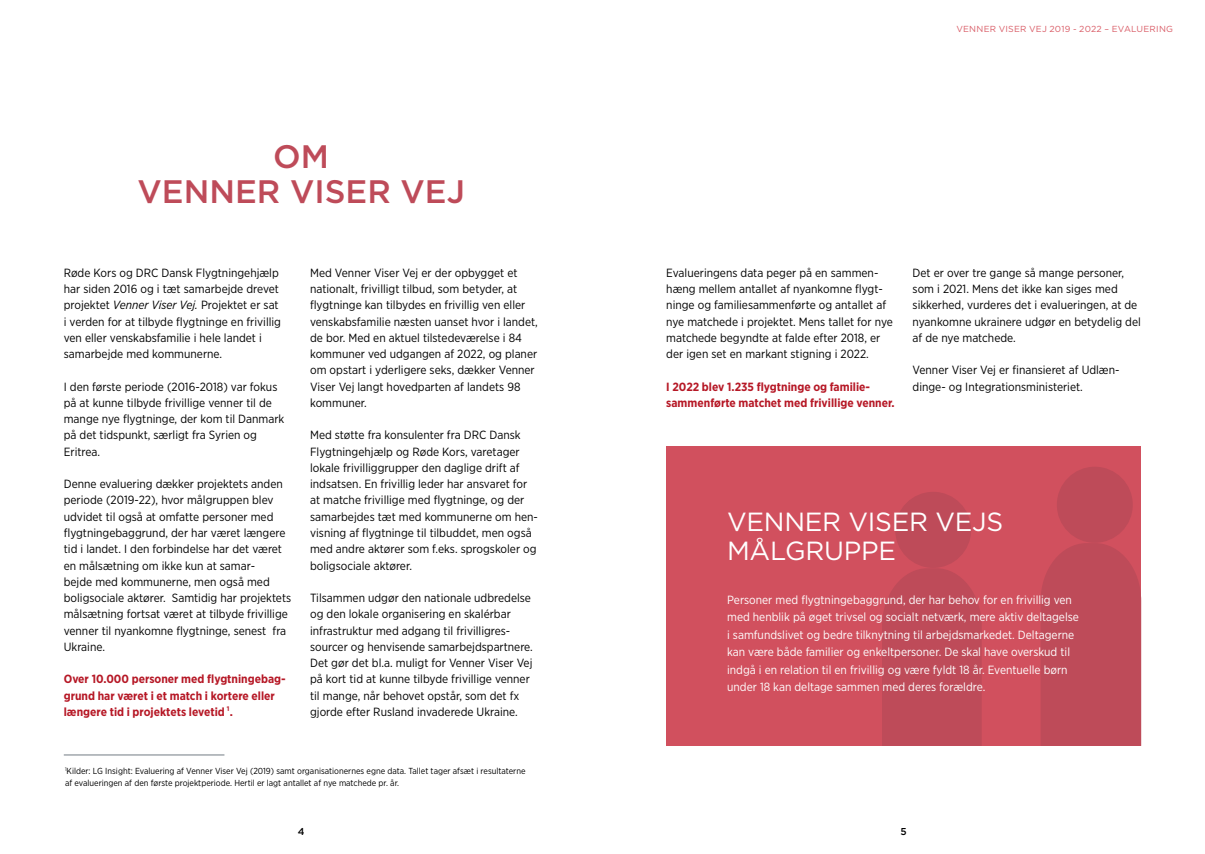
<style>
.page{position:relative;width:1205px;height:854px;background:#fff}
.page>*{position:absolute;margin:0;border:0;box-sizing:border-box;transform-origin:0 0}
.Overskrift{font:500 32.5px "Gotham";color:#be4b59}
.Citat{font:26.25px/28.8px "Gotham";letter-spacing:-.01em;color:#fff}
.Brødtxt{font:11.88px/16.2px "Gotham Narrow";color:#000}
.Brødtxt-2{font:11.88px/17.5px "Gotham Narrow";color:#fff}
.Brødtxt-3{font:700 11.88px/16.2px "Gotham Narrow";color:#b61826}
.t1{font:500 10px "Gotham";color:#000}
.brød{font:8.75px/12.5px "Gotham Narrow";color:#000}
.t2{font:8.75px "Gotham";letter-spacing:.025em;color:#d95c66}
.s1{font-style:italic}
</style>
<div class="page">
<div style="left:666px;top:446px;width:475px;height:300px;background:#d1505e"></div>
<div style="left:882px;top:568px;width:100px;height:178px;background:#be4b59"></div>
<div style="left:895px;top:492px;width:76px;height:76px;background:#be4b59;border-radius:50%"></div>
<div style="left:1041px;top:543px;width:100px;height:203px;background:#be4b59"></div>
<div style="left:1057px;top:467px;width:76px;height:76px;background:#be4b59;border-radius:50%"></div>
<hr style="left:64px;top:755px;width:160px;height:1px;background:#737c84">
<p class="Overskrift" style="left:273px;top:135px;width:57px">OM</p>
<p class="Overskrift" style="left:137px;top:170px;width:329px">VENNER VISER VEJ</p>
<p class="Brødtxt" style="left:64px;top:264px;width:219px">Røde Kors og DRC Dansk Flygtningehjælp har siden 2016 og i tæt samarbejde drevet projektet <span class="s1">Venner Viser Vej.</span> Projektet er sat i verden for at tilbyde flygtninge en frivillig ven eller venskabsfamilie i hele landet i samarbejde med kommunerne.</p>
<p class="Brødtxt" style="left:64px;top:378px;width:222px">I den første periode (2016-2018) var fokus på at kunne tilbyde frivillige venner til de mange nye flygtninge, der kom til Danmark på det tidspunkt, særligt fra Syrien og Eritrea.</p>
<p class="Brødtxt" style="left:64px;top:476px;width:229px">Denne evaluering dækker projektets anden periode (2019-22), hvor målgruppen blev udvidet til også at omfatte personer med flygtningebaggrund, der har været længere tid i landet. I den forbindelse har det været en målsætning om ikke kun at samar-<br>bejde med kommunerne, men også med boligsociale aktører. Samtidig har projektets målsætning fortsat været at tilbyde frivillige venner til nyankomne flygtninge, senest fra Ukraine.</p>
<p class="Brødtxt-3" style="left:64px;top:671px;width:223px">Over 10.000 personer med flygtningebag&shy;grund har været i et match i kortere eller længere tid i projektets levetid ¹.</p>
<p class="Brødtxt" style="left:310px;top:264px;width:229px">Med Venner Viser Vej er der opbygget et nationalt, frivilligt tilbud, som betyder, at flygtninge kan tilbydes en frivillig ven eller venskabsfamilie næsten uanset hvor i landet, de bor. Med en aktuel tilstedeværelse i 84 kommuner ved udgangen af 2022, og planer om opstart i yderligere seks, dækker Venner Viser Vej langt hovedparten af landets 98 kommuner.</p>
<p class="Brødtxt" style="left:310px;top:427px;width:229px">Med støtte fra konsulenter fra DRC Dansk Flygtningehjælp og Røde Kors, varetager lokale frivilliggrupper den daglige drift af indsatsen. En frivillig leder har ansvaret for at matche frivillige med flygtninge, og der samarbejdes tæt med kommunerne om hen&shy;visning af flygtninge til tilbuddet, men også med andre aktører som f.eks. sprogskoler og boligsociale aktører.</p>
<p class="Brødtxt" style="left:310px;top:589px;width:224px">Tilsammen udgør den nationale udbredelse og den lokale organisering en skalérbar infrastruktur med adgang til frivilligres&shy;sourcer og henvisende samarbejdspartnere.<br>Det gør det bl.a. muligt for Venner Viser Vej på kort tid at kunne tilbyde frivillige venner til mange, når behovet opstår, som det fx gjorde efter Rusland invaderede Ukraine.</p>
<p class="brød" style="left:65px;top:764px;width:462px"><sup>1</sup>Kilder: LG Insight: Evaluering af Venner Viser Vej (2019) samt organisationernes egne data. Tallet tager afsæt i resultaterne af evalueringen af den første projektperiode. Hertil er lagt antallet af nye matchede pr. år.</p>
<p class="t2" style="left:956px;top:23px;width:218px">VENNER VISER VEJ 2019 - 2022 – EVALUERING</p>
<p class="Brødtxt" style="left:666px;top:264px;width:228px">Evalueringens data peger på en sammen&shy;hæng mellem antallet af nyankomne flygt&shy;ninge og familiesammenførte og antallet af nye matchede i projektet. Mens tallet for nye matchede begyndte at falde efter 2018, er der igen set en markant stigning i 2022.</p>
<p class="Brødtxt-3" style="left:666px;top:378px;width:230px">I 2022 blev 1.235 flygtninge og familie&shy;sammenførte matchet med frivillige venner.</p>
<p class="Brødtxt" style="left:912px;top:264px;width:230px">Det er over tre gange så mange personer, som i 2021. Mens det ikke kan siges med sikkerhed, vurderes det i evalueringen, at de nyankomne ukrainere udgør en betydelig del af de nye matchede.</p>
<p class="Brødtxt" style="left:912px;top:362px;width:208px">Venner Viser Vej er finansieret af Udlæn&shy;dinge- og Integrationsministeriet.</p>
<p class="Citat" style="left:727px;top:507px;width:278px">VENNER VISER VEJS<br>MÅLGRUPPE</p>
<p class="Brødtxt-2" style="left:727px;top:591px;width:353px">Personer med flygtningebaggrund, der har behov for en frivillig ven med henblik på øget trivsel og socialt netværk, mere aktiv deltagelse i samfundslivet og bedre tilknytning til arbejdsmarkedet. Deltagerne kan være både familier og enkeltpersoner. De skal have overskud til indgå i en relation til en frivillig og være fyldt 18 år. Eventuelle børn under 18 kan deltage sammen med deres forældre.</p>
<p class="t1" style="left:298px;top:825px;width:8px">4</p>
<p class="t1" style="left:900px;top:825px;width:8px">5</p>
</div>
